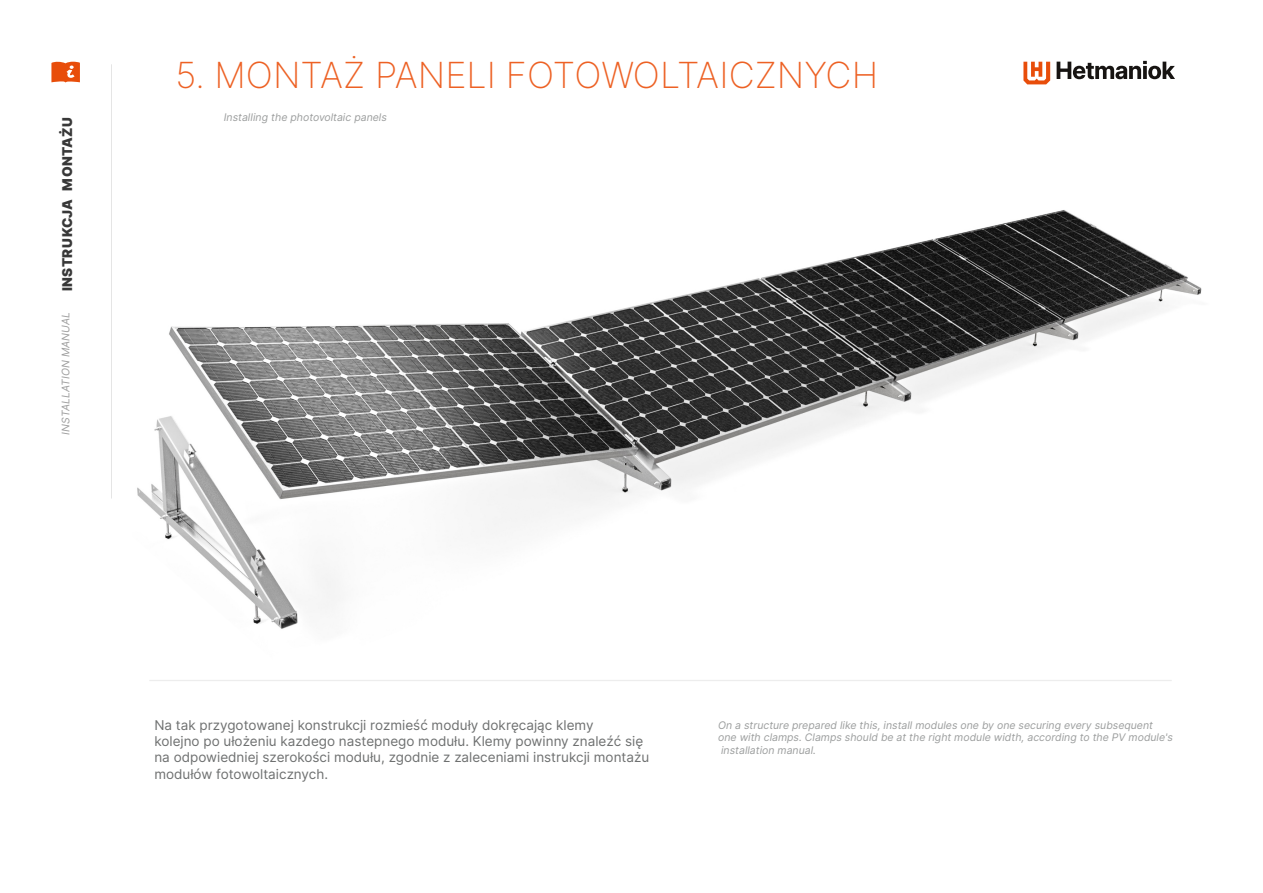
<style>
.page{position:relative;width:1263px;height:893px;background:#fff}
.page>*{position:absolute;margin:0;border:0;box-sizing:border-box;transform-origin:0 0}
.t1{font:200 36px "Inter";color:#ed6124}
.t2{font:13.5px/16.4px "Inter";color:#6e7070}
.t3{font:700 13.5px "Inter";letter-spacing:.04em;color:#383838}
.t4{font:italic 10.5px/12.8px "Inter";color:#9c9e9e}
.t5{font:italic 10.5px "Inter";color:#9e9e9e}
</style>
<div class="page">
<svg style="left:1023px;top:62px;width:27px;height:22px"></svg>
<svg style="left:1056px;top:61px;width:119px;height:18px"></svg>
<svg style="left:51px;top:62px;width:29px;height:21px"></svg>
<hr style="left:111px;top:64px;width:1px;height:434px;background:#e3e3e3">
<hr style="left:149px;top:680px;width:1023px;height:1px;background:#ededed">
<img style="left:111px;top:210px;width:1091px;height:419px">
<p class="t3" style="left:59px;top:291px;width:176px;rotate:-90deg">INSTRUKCJA MONTAŻU</p>
<p class="t5" style="left:59px;top:435px;width:124px;rotate:-90deg">INSTALLATION MANUAL</p>
<h1 class="t1" style="left:175px;top:53px;width:704px">5. MONTAŻ PANELI FOTOWOLTAICZNYCH</h1>
<p class="t4" style="left:224px;top:111px;width:165px">Installing the photovoltaic panels</p>
<p class="t2" style="left:154px;top:716px;width:496px">Na tak przygotowanej konstrukcji rozmieść moduły dokręcając klemy<br>kolejno po ułożeniu kazdego nastepnego modułu. Klemy powinny znaleźć się na odpowiedniej szerokości modułu, zgodnie z zaleceniami instrukcji montażu modułów fotowoltaicznych.</p>
<p class="t4" style="left:718px;top:718px;width:456px">On a structure prepared like this, install modules one by one securing every subsequent one with clamps. Clamps should be at the right module width, according to the PV module's installation manual.</p>
</div>
